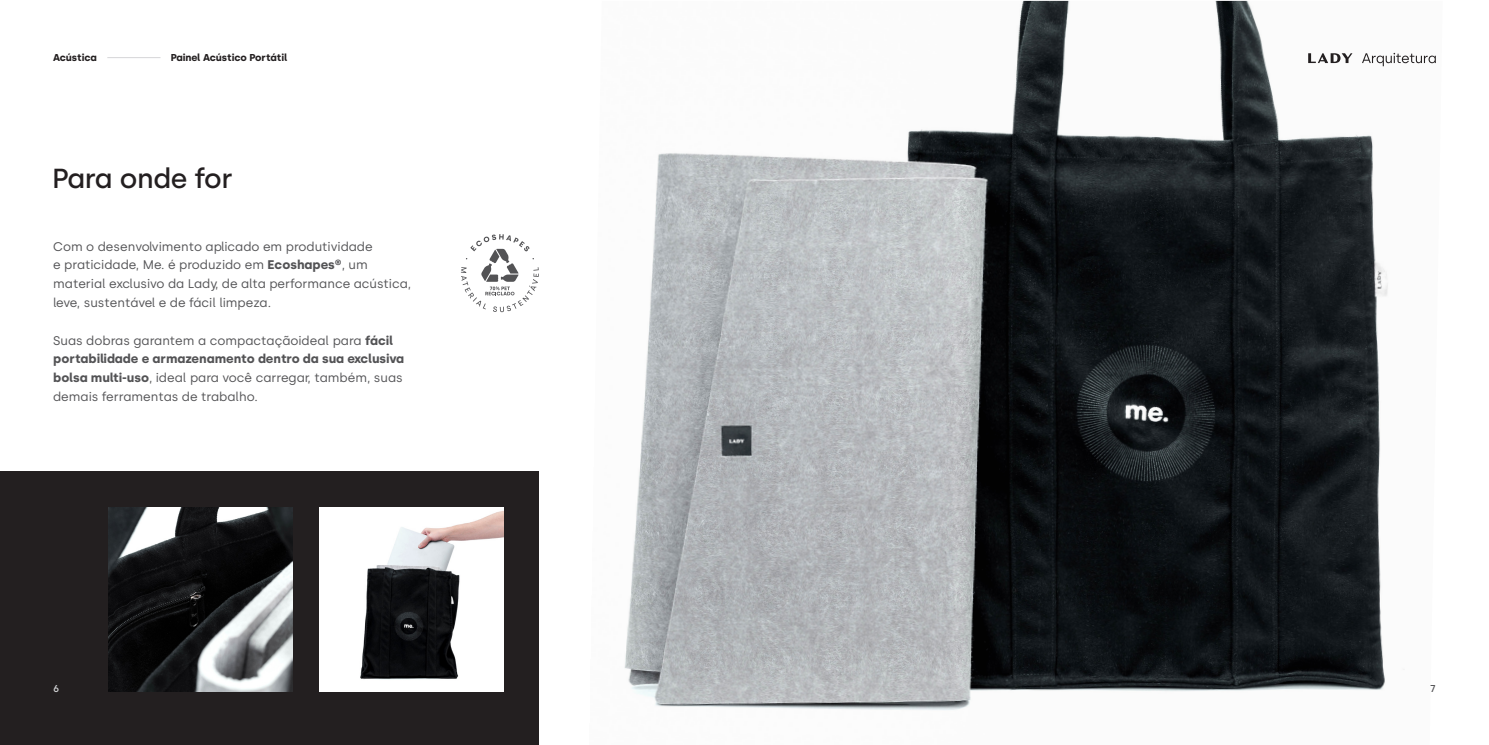
<style>
.page{position:relative;width:1489px;height:745px;background:#fff}
.page>*{position:absolute;margin:0;border:0;box-sizing:border-box;transform-origin:0 0}
.t1{font:500 27.5px "Silka";letter-spacing:-.01em;color:#231f20}
.t2{font:12.5px/18.8px "Silka";color:#535355}
.t3{font:700 10px "Silka";color:#231f20}
.t4{font:500 10px "Silka";color:#d5d6d8}
.t5{font:500 10px "Silka";color:#535355}
.s1{font-weight:700}
</style>
<div class="page">
<img style="left:624px;top:1px;width:812px;height:709px">
<div style="left:0;top:471px;width:539px;height:273px;background:#231f20"></div>
<hr style="left:107px;top:57px;width:53px;height:1px;background:#d5d6d8">
<svg style="left:1307px;top:53px;width:45px;height:10px"></svg>
<svg style="left:1361px;top:53px;width:74px;height:13px"></svg>
<img style="left:319px;top:507px;width:184px;height:184px">
<img style="left:108px;top:507px;width:184px;height:184px">
<svg style="left:461px;top:234px;width:78px;height:78px"></svg>
<p class="t3" style="left:53px;top:51px;width:45px">Acústica</p>
<p class="t3" style="left:171px;top:51px;width:118px">Painel Acústico Portátil</p>
<p class="t1" style="left:52px;top:162px;width:182px">Para onde for</p>
<p class="t2" style="left:53px;top:237px;width:359px">Com o desenvolvimento aplicado em produtividade<br>e praticidade, Me. é produzido em <span class="s1">Ecoshapes®</span>, um material exclusivo da Lady, de alta performance acústica, leve, sustentável e de fácil limpeza.</p>
<p class="t2" style="left:53px;top:330px;width:352px">Suas dobras garantem a compactaçãoideal para <span class="s1">fácil portabilidade e armazenamento dentro da sua exclusiva bolsa multi-uso</span>, ideal para você carregar, também, suas demais ferramentas de trabalho.</p>
<p class="t4" style="left:53px;top:682px;width:8px">6</p>
<p class="t5" style="left:1429px;top:682px;width:7px">7</p>
</div>
